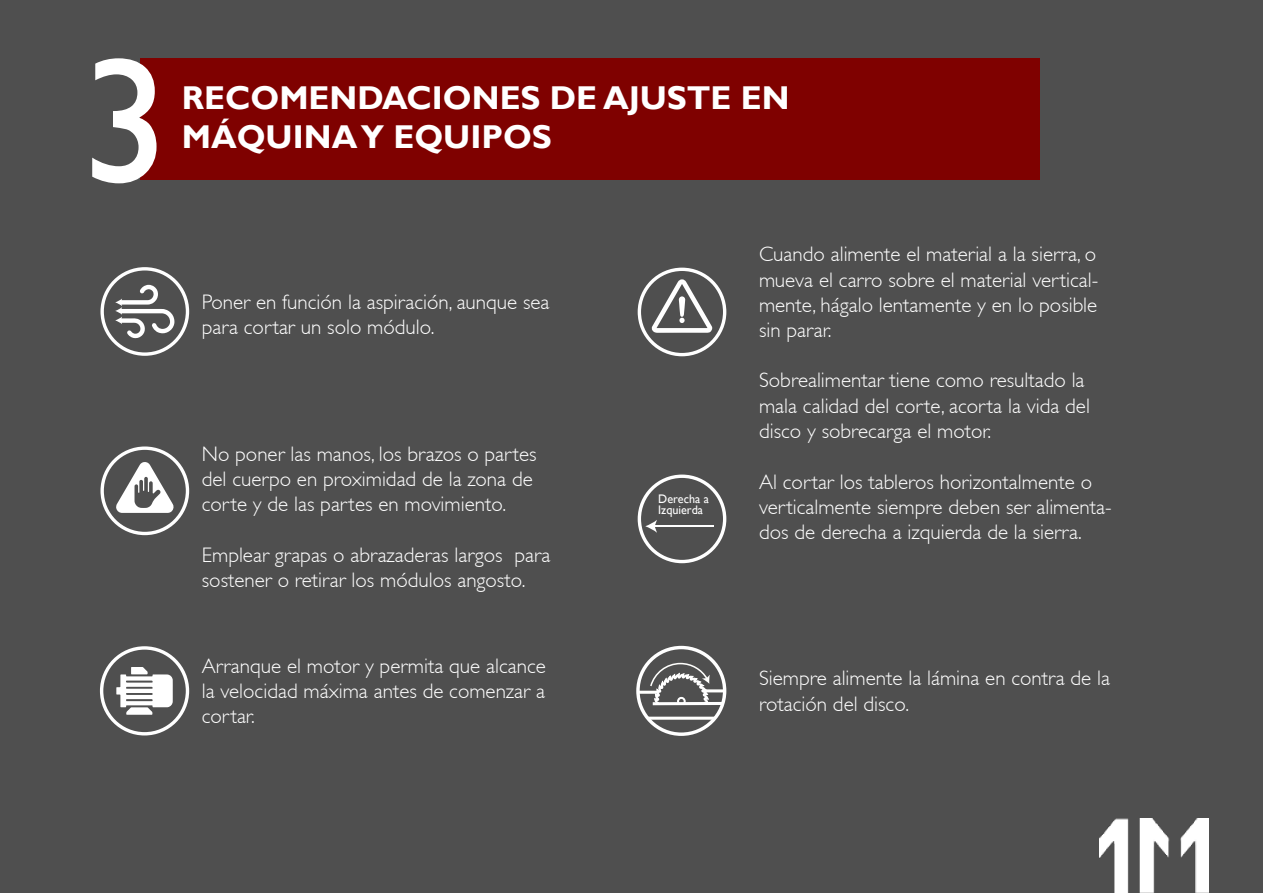
<style>
.page{position:relative;width:1263px;height:893px;background:#4f4f4f}
.page>*{position:absolute;margin:0;border:0;box-sizing:border-box;transform-origin:0 0}
.t1{font:178.65px "Gill Sans";color:#fff}
.t2{font:700 33px "Gill Sans";color:#fff}
.t3{font:300 21px/25.2px "Gill Sans";color:#fff}
.t4{font:12.45px/11.2px "Gill Sans";color:#fff}
</style>
<div class="page">
<div style="left:140px;top:58px;width:900px;height:122px;background:#7f0100"></div>
<div style="left:100px;top:267px;width:89px;height:89px;border:3px solid #fff;border-radius:50%"></div>
<svg style="left:115px;top:285px;width:59px;height:53px"></svg>
<div style="left:100px;top:446px;width:89px;height:89px;border:3px solid #fff;border-radius:50%"></div>
<svg style="left:116px;top:461px;width:58px;height:52px"></svg>
<div style="left:100px;top:646px;width:89px;height:89px;border:3px solid #fff;border-radius:50%"></div>
<svg style="left:116px;top:667px;width:57px;height:48px"></svg>
<div style="left:638px;top:268px;width:88px;height:88px;border:3px solid #fff;border-radius:50%"></div>
<svg style="left:652px;top:278px;width:60px;height:55px"></svg>
<hr style="left:653px;top:525px;width:61px;height:2px;background:#fff">
<svg style="left:645px;top:520px;width:12px;height:13px"></svg>
<div style="left:638px;top:475px;width:88px;height:88px;border:3px solid #fff;border-radius:50%"></div>
<svg style="left:638px;top:662px;width:87px;height:59px"></svg>
<div style="left:636px;top:646px;width:90px;height:90px;border:3px solid #fff;border-radius:50%"></div>
<img style="left:1099px;top:819px;width:110px;height:74px">
<h1 class="t1" style="left:81px;top:18px;width:91px">3</h1>
<h2 class="t2" style="left:182px;top:78px;width:609px">RECOMENDACIONES DE AJUSTE EN</h2>
<h2 class="t2" style="left:182px;top:117px;width:371px">MÁQUINA Y EQUIPOS</h2>
<p class="t3" style="left:202px;top:290px;width:349px">Poner en función la aspiración, aunque sea para cortar un solo módulo.</p>
<p class="t3" style="left:202px;top:441px;width:336px">No poner las manos, los brazos o partes del cuerpo en proximidad de la zona de corte y de las partes en movimiento.</p>
<p class="t3" style="left:202px;top:542px;width:350px">Emplear grapas o abrazaderas largos para sostener o retirar los módulos angosto.</p>
<p class="t3" style="left:202px;top:653px;width:345px;text-align:justify">Arranque el motor y permita que alcance la velocidad máxima antes de comenzar a cortar.</p>
<p class="t4" style="left:658px;top:493px;width:52px">Derecha a<br>Izquierda</p>
<p class="t3" style="left:759px;top:242px;width:341px;text-align:justify">Cuando alimente el material a la sierra, o mueva el carro sobre el material vertical&shy;mente, hágalo lentamente y en lo posible sin parar.</p>
<p class="t3" style="left:759px;top:368px;width:332px">Sobrealimentar tiene como resultado la mala calidad del corte, acorta la vida del disco y sobrecarga el motor.</p>
<p class="t3" style="left:759px;top:469px;width:354px">Al cortar los tableros horizontalmente o verticalmente siempre deben ser alimenta&shy;dos de derecha a izquierda de la sierra.</p>
<p class="t3" style="left:759px;top:666px;width:352px">Siempre alimente la lámina en contra de la rotación del disco.</p>
</div>
